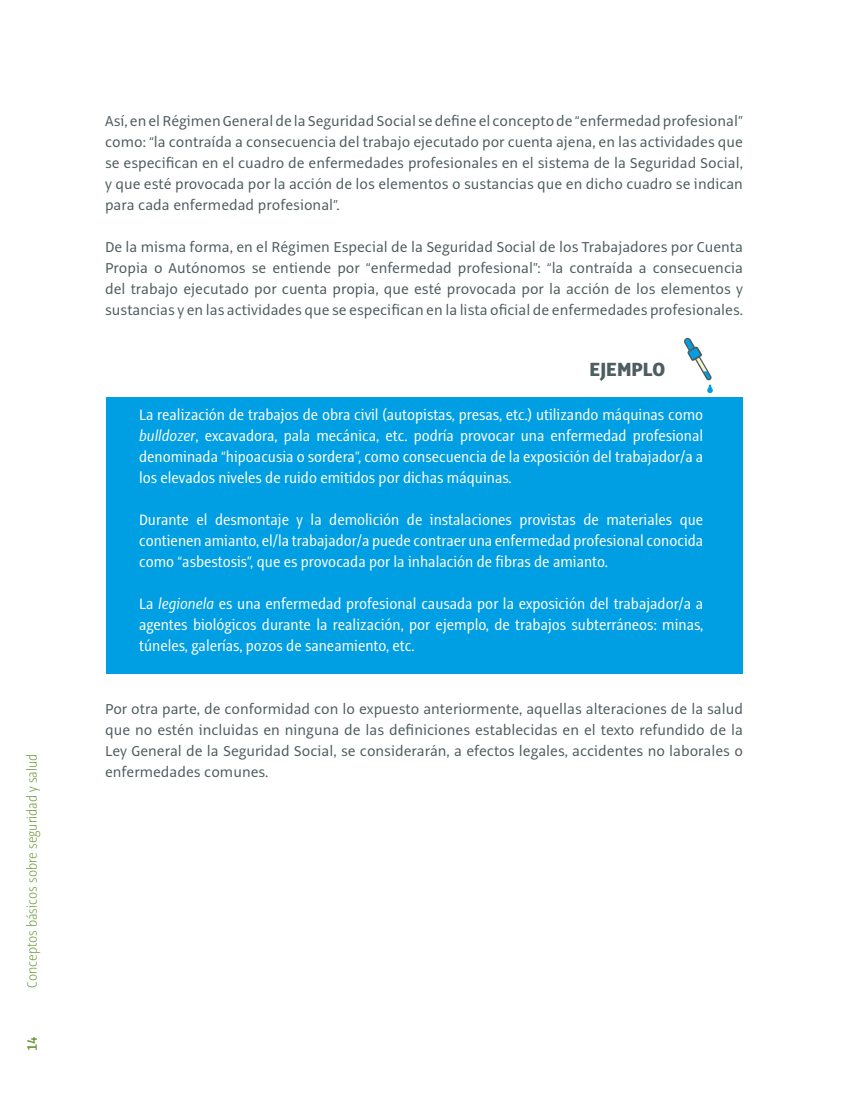
<style>
.page{position:relative;width:850px;height:1105px;background:#fff}
.page>*{position:absolute;margin:0;border:0;box-sizing:border-box;transform-origin:0 0}
.t1{font:800 21px "Alto Pro Con";color:#4d5e63}
.recuerda_impar{font:16.5px/21px "Alto Pro Con";color:#fff;text-align:justify}
.texto{font:15.75px/21px "Alto Pro";color:#505c5f;text-align:justify}
.t2{font:200 15px "Alto Pro Con";color:#64922f}
.t3{font:600 15px "Alto Pro Con";color:#64922f}
.s1{font-style:italic}
</style>
<div class="page">
<div style="left:107px;top:397px;width:636px;height:277px;background:#009fe3"></div>
<svg style="left:684px;top:338px;width:29px;height:55px"></svg>
<p class="t2" style="left:23px;top:988px;width:236px;rotate:-90deg">Conceptos básicos sobre seguridad y salud</p>
<p class="t3" style="left:23px;top:1050px;width:16px;rotate:-90deg">14</p>
<p class="texto" style="left:105px;top:111px;width:639px">Así, en el Régimen General de la Seguridad Social se define el concepto de “enfermedad profesional” como: “la contraída a consecuencia del trabajo ejecutado por cuenta ajena, en las actividades que se especifican en el cuadro de enfermedades profesionales en el sistema de la Seguridad Social, y que esté provocada por la acción de los elementos o sustancias que en dicho cuadro se indican para cada enfermedad profesional”.</p>
<p class="texto" style="left:105px;top:237px;width:639px">De la misma forma, en el Régimen Especial de la Seguridad Social de los Trabajadores por Cuenta Propia o Autónomos se entiende por “enfermedad profesional”: “la contraída a consecuencia del trabajo ejecutado por cuenta propia, que esté provocada por la acción de los elementos y sustancias y en las actividades que se especifican en la lista oficial de enfermedades profesionales.</p>
<p class="t1" style="left:589px;top:356px;width:77px">EJEMPLO</p>
<p class="recuerda_impar" style="left:139px;top:404px;width:566px">La realización de trabajos de obra civil (autopistas, presas, etc.) utilizando máquinas como <span class="s1">bulldozer</span>, excavadora, pala mecánica, etc. podría provocar una enfermedad profesional denominada “hipoacusia o sordera”, como consecuencia de la exposición del trabajador/a a los elevados niveles de ruido emitidos por dichas máquinas.</p>
<p class="recuerda_impar" style="left:139px;top:509px;width:566px">Durante el desmontaje y la demolición de instalaciones provistas de materiales que contienen amianto, el/la trabajador/a puede contraer una enfermedad profesional conocida como “asbestosis”, que es provocada por la inhalación de fibras de amianto.</p>
<p class="recuerda_impar" style="left:139px;top:593px;width:566px">La <span class="s1">legionela</span> es una enfermedad profesional causada por la exposición del trabajador/a a agentes biológicos durante la realización, por ejemplo, de trabajos subterráneos: minas, túneles, galerías, pozos de saneamiento, etc.</p>
<p class="texto" style="left:105px;top:699px;width:639px">Por otra parte, de conformidad con lo expuesto anteriormente, aquellas alteraciones de la salud que no estén incluidas en ninguna de las definiciones establecidas en el texto refundido de la Ley General de la Seguridad Social, se considerarán, a efectos legales, accidentes no laborales o enfermedades comunes.</p>
</div>
